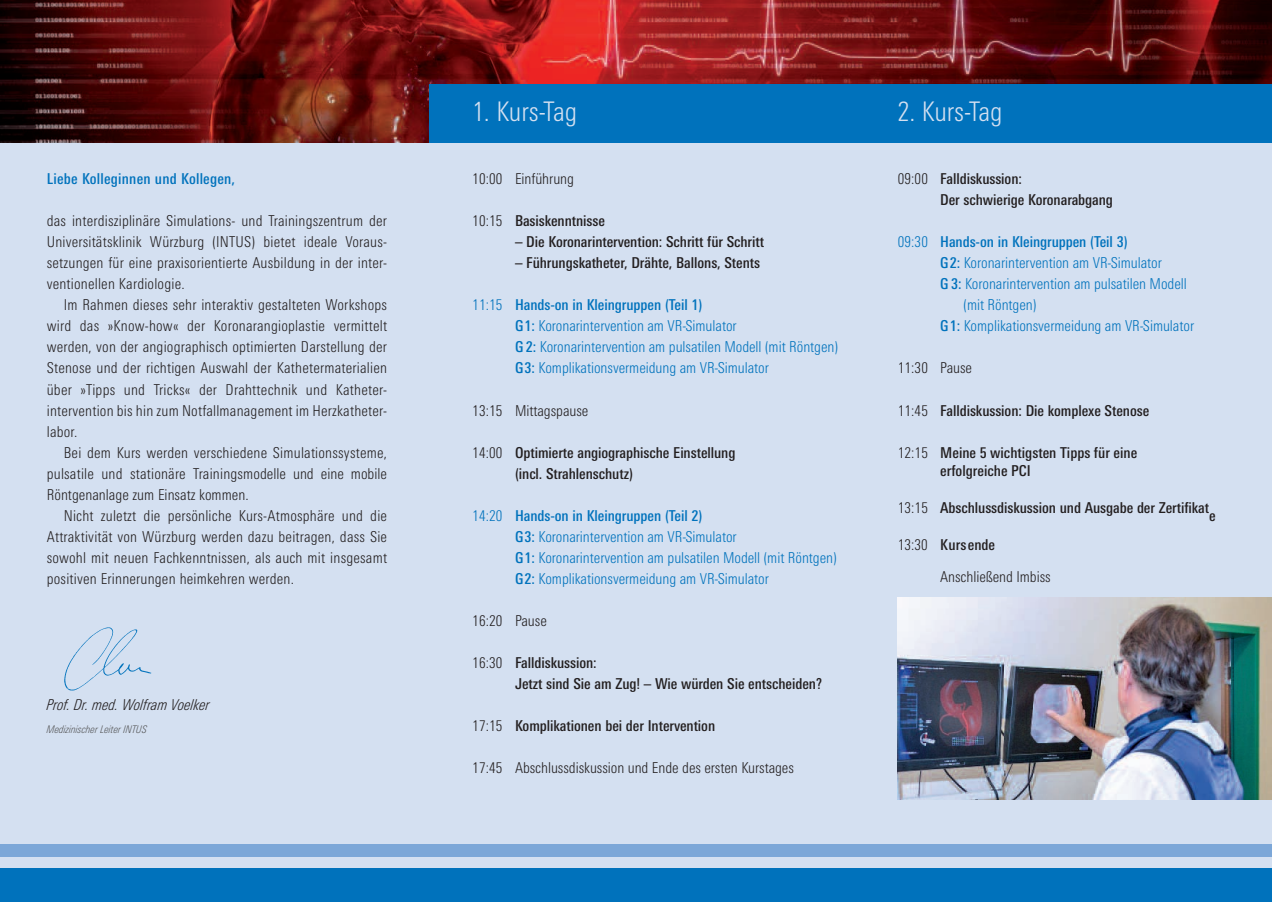
<style>
.page{position:relative;width:1272px;height:902px;background:#fff}
.page>*{position:absolute;margin:0;border:0;box-sizing:border-box;transform-origin:0 0}
.t1{font:300 condensed 27px "LT Univers";letter-spacing:-.01em;color:#d4e0f1}
.t2{font:300 condensed 15px/21px "LT Univers";letter-spacing:.015em;color:#231f20;text-align:justify}
.t3{font:300 condensed 15px/21px "LT Univers";letter-spacing:-.005em;color:#0072bc}
.t4{font:500 condensed 15px/21px "LT Univers";letter-spacing:-.005em;color:#231f20}
.t5{font:300 condensed 15px "LT Univers";letter-spacing:-.005em;color:#231f20}
.t6{font:500 condensed 15px "LT Univers";color:#0072bc}
.t7{font:italic 300 condensed 15px "LT Univers";color:#231f20}
.t8{font:italic 300 condensed 10.5px "LT Univers";color:#57585a}
.s1{font-weight:500}
.s2{font-weight:300}
</style>
<div class="page">
<div style="left:0;top:0;width:1271px;height:901px;background:#d4e0f1"></div>
<img style="left:897px;top:597px;width:374px;height:202px">
<img style="left:0;top:0;width:1271px;height:142px">
<div style="left:429px;top:84px;width:842px;height:58px;background:#0072bc"></div>
<div style="left:0;top:868px;width:1271px;height:33px;background:#0072bc"></div>
<div style="left:0;top:843px;width:1271px;height:13px;background:#7ca7d8"></div>
<img style="left:64px;top:627px;width:88px;height:64px">
<p class="t6" style="left:47px;top:170px;width:190px">Liebe Kolleginnen und Kollegen,</p>
<p class="t2" style="left:47px;top:210px;width:342px">das interdisziplinäre Simulations- und Trainingszentrum der Universitätsklinik Würzburg (INTUS) bietet ideale Voraus&shy;setzungen für eine praxisorientierte Ausbildung in der inter&shy;ventionellen Kardiologie.</p>
<p class="t2" style="left:47px;top:294px;width:342px;text-indent:17px">Im Rahmen dieses sehr interaktiv gestalteten Workshops wird das »Know-how« der Koronarangioplastie vermittelt werden, von der angiographisch optimierten Darstellung der Stenose und der richtigen Auswahl der Kathetermaterialien über »Tipps und Tricks« der Drahttechnik und Katheter&shy;intervention bis hin zum Notfallmanagement im Herzkatheter&shy;labor.</p>
<p class="t2" style="left:47px;top:441px;width:342px;text-indent:17px">Bei dem Kurs werden verschiedene Simulationssysteme, pulsatile und stationäre Trainingsmodelle und eine mobile Röntgenanlage zum Einsatz kommen.</p>
<p class="t2" style="left:47px;top:504px;width:342px;text-indent:17px">Nicht zuletzt die persönliche Kurs-Atmosphäre und die Attraktivität von Würzburg werden dazu beitragen, dass Sie sowohl mit neuen Fachkenntnissen, als auch mit insgesamt positiven Erinnerungen heimkehren werden.</p>
<p class="t7" style="left:47px;top:695px;width:164px">Prof. Dr. med. Wolfram Voelker</p>
<p class="t8" style="left:47px;top:723px;width:102px">Medizinischer Leiter INTUS</p>
<h1 class="t1" style="left:472px;top:96px;width:106px">1. Kurs-Tag</h1>
<h1 class="t1" style="left:897px;top:96px;width:106px">2. Kurs-Tag</h1>
<p class="t2" style="left:472px;top:168px;width:32px">10:00</p>
<p class="t2" style="left:472px;top:210px;width:32px">10:15</p>
<p class="t3" style="left:472px;top:294px;width:32px">11:15</p>
<p class="t2" style="left:472px;top:399px;width:32px">13:15</p>
<p class="t2" style="left:472px;top:441px;width:32px">14:00</p>
<p class="t3" style="left:472px;top:504px;width:32px">14:20</p>
<p class="t2" style="left:472px;top:609px;width:32px">16:20</p>
<p class="t2" style="left:472px;top:651px;width:32px">16:30</p>
<p class="t2" style="left:472px;top:714px;width:32px">17:15</p>
<p class="t2" style="left:472px;top:756px;width:32px">17:45</p>
<p class="t5" style="left:515px;top:170px;width:60px">Einführung</p>
<p class="t4" style="left:515px;top:210px;width:92px">Basiskenntnisse</p>
<p class="t4" style="left:515px;top:231px;width:250px">– Die Koronarintervention: Schritt für Schritt</p>
<p class="t4" style="left:515px;top:252px;width:247px">– Führungskatheter, Drähte, Ballons, Stents</p>
<p class="t3" style="left:515px;top:294px;width:324px"><span class="s1">Hands-on in Kleingruppen (Teil 1)<br>G1:</span> Koronarintervention am VR-Simulator<br><span class="s1">G 2:</span> Koronarintervention am pulsatilen Modell (mit Röntgen)<br><span class="s1">G3:</span> Komplikationsvermeidung am VR-Simulator</p>
<p class="t5" style="left:515px;top:401px;width:75px">Mittagspause</p>
<p class="t4" style="left:515px;top:441px;width:222px">Optimierte angiographische Einstellung (incl. Strahlenschutz)</p>
<p class="t3" style="left:515px;top:504px;width:323px"><span class="s1">Hands-on in Kleingruppen (Teil 2)<br>G3:</span> Koronarintervention am VR-Simulator<br><span class="s1">G1:</span> Koronarintervention am pulsatilen Modell (mit Röntgen)<br><span class="s1">G2:</span> Komplikationsvermeidung am VR-Simulator</p>
<p class="t2" style="left:515px;top:609px;width:33px">Pause</p>
<p class="t4" style="left:515px;top:651px;width:308px">Falldiskussion:<br>Jetzt sind Sie am Zug! – Wie würden Sie entscheiden?</p>
<p class="t4" style="left:515px;top:714px;width:202px">Komplikationen bei der Intervention</p>
<p class="t5" style="left:515px;top:758px;width:280px">Abschlussdiskussion und Ende des ersten Kurstages</p>
<p class="t2" style="left:897px;top:168px;width:32px">09:00</p>
<p class="t4" style="left:940px;top:168px;width:174px">Falldiskussion:<br>Der schwierige Koronarabgang</p>
<p class="t6" style="left:940px;top:233px;width:189px">Hands-on in Kleingruppen (Teil 3)</p>
<p class="t3" style="left:940px;top:252px;width:223px"><span class="s1">G2:</span> Koronarintervention am VR-Simulator</p>
<p class="t3" style="left:940px;top:273px;width:248px"><span class="s1">G 3:</span> Koronarintervention am pulsatilen Modell</p>
<p class="t3" style="left:963px;top:294px;width:74px">(mit Röntgen)</p>
<p class="t3" style="left:940px;top:315px;width:255px"><span class="s1">G1:</span> Komplikationsvermeidung am VR-Simulator</p>
<p class="t2" style="left:940px;top:357px;width:33px">Pause</p>
<p class="t4" style="left:940px;top:399px;width:210px">Falldiskussion: Die komplexe Stenose</p>
<p class="t4" style="left:940px;top:443px;width:198px;line-height:18px">Meine 5 wichtigsten Tipps für eine erfolgreiche PCI</p>
<p class="t4" style="left:940px;top:497px;width:270px">Abschlussdiskussion und Ausgabe der Zertifikat</p>
<p class="t3" style="left:897px;top:231px;width:32px">09:30</p>
<p class="t2" style="left:897px;top:357px;width:32px">11:30</p>
<p class="t2" style="left:897px;top:399px;width:32px">11:45</p>
<p class="t2" style="left:897px;top:441px;width:32px">12:15</p>
<p class="t2" style="left:897px;top:497px;width:32px">13:15</p>
<p class="t4" style="left:897px;top:534px;width:99px"><span class="s2">13:30</span> Kursende</p>
<p class="t4" style="left:1208px;top:504px;width:8px">e</p>
<p class="t5" style="left:940px;top:568px;width:112px">Anschließend Imbiss</p>
</div>
